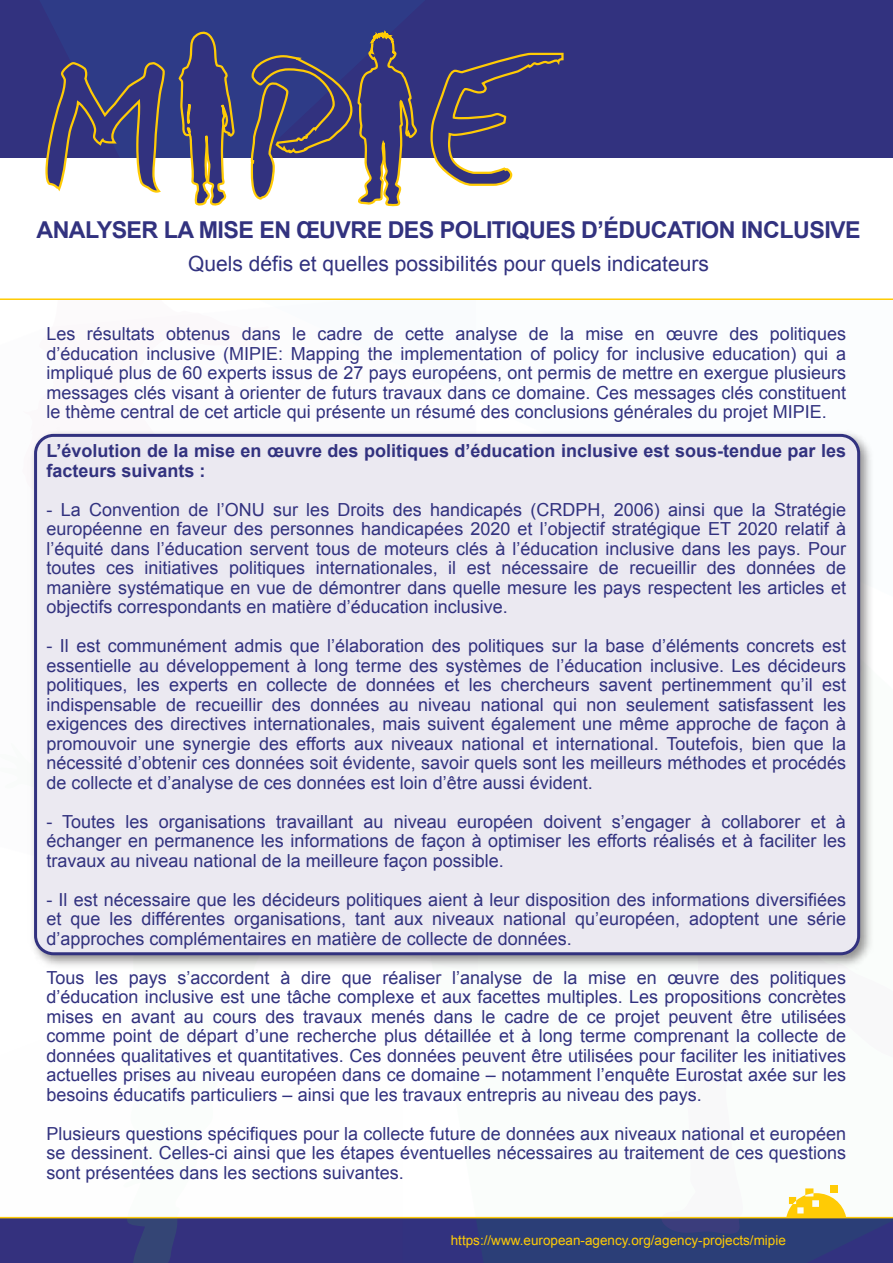
<style>
.page{position:relative;width:893px;height:1263px;background:#fff}
.page>*{position:absolute;margin:0;border:0;box-sizing:border-box;transform-origin:0 0}
.t1{font:700 23.25px "Arial";letter-spacing:-.025em;color:#32327f}
.t2{font:21px "Arial";color:#32327f}
.t3{font:18px/19.5px "Arial";color:#32327f;text-align:justify}
.t4{font:700 18px/19.5px "Arial";color:#32327f}
.t5{font:13.5px "Arial";color:#ffcb05}
</style>
<div class="page">
<svg style="left:439px;top:1218px;width:454px;height:45px;background:#2d3b78"></svg>
<svg style="left:581px;top:1218px;width:312px;height:16px;background:#334075"></svg>
<svg style="left:0;top:1218px;width:439px;height:45px;background:#35347c"></svg>
<div style="left:830px;top:1185px;width:8px;height:8px;background:#ffcb05"></div>
<svg style="left:786px;top:1188px;width:60px;height:29px"></svg>
<hr style="left:0;top:1217px;width:893px;height:1px;background:#ffcb05">
<div style="left:0;top:0;width:893px;height:159px;background:#32327f"></div>
<svg style="left:178px;top:31px;width:59px;height:175px"></svg>
<svg style="left:44px;top:62px;width:122px;height:131px"></svg>
<svg style="left:429px;top:52px;width:136px;height:134px"></svg>
<svg style="left:250px;top:30px;width:168px;height:177px"></svg>
<hr style="left:0;top:298px;width:893px;height:2px;background:#ffcb05">
<img style="left:31px;top:431px;width:841px;height:537px">
<div style="left:36px;top:435px;width:823px;height:519px;background:#ebe9f1;border-radius:18px"></div>
<div style="left:34px;top:434px;width:826px;height:521px;border:3px solid #32327f;border-radius:18px"></div>
<p class="t1" style="left:36px;top:214px;width:826px">ANALYSER LA MISE EN ŒUVRE DES POLITIQUES D’ÉDUCATION INCLUSIVE</p>
<p class="t2" style="left:188px;top:250px;width:522px">Quels défis et quelles possibilités pour quels indicateurs</p>
<p class="t3" style="left:47px;top:324px;width:801px">Les résultats obtenus dans le cadre de cette analyse de la mise en œuvre des politiques d’éducation inclusive (MIPIE: Mapping the implementation of policy for inclusive education) qui a impliqué plus de 60 experts issus de 27 pays européens, ont permis de mettre en exergue plusieurs messages clés visant à orienter de futurs travaux dans ce domaine. Ces messages clés constituent le thème central de cet article qui présente un résumé des conclusions générales du projet MIPIE.</p>
<p class="t4" style="left:47px;top:442px;width:801px">L’évolution de la mise en œuvre des politiques d’éducation inclusive est sous-tendue par les facteurs suivants :</p>
<p class="t3" style="left:47px;top:500px;width:801px">- La Convention de l’ONU sur les Droits des handicapés (CRDPH, 2006) ainsi que la Stratégie européenne en faveur des personnes handicapées 2020 et l’objectif stratégique ET 2020 relatif à l’équité dans l’éducation servent tous de moteurs clés à l’éducation inclusive dans les pays. Pour toutes ces initiatives politiques internationales, il est nécessaire de recueillir des données de manière systématique en vue de démontrer dans quelle mesure les pays respectent les articles et objectifs correspondants en matière d’éducation inclusive.</p>
<p class="t3" style="left:47px;top:636px;width:801px">- Il est communément admis que l’élaboration des politiques sur la base d’éléments concrets est essentielle au développement à long terme des systèmes de l’éducation inclusive. Les décideurs politiques, les experts en collecte de données et les chercheurs savent pertinemment qu’il est indispensable de recueillir des données au niveau national qui non seulement satisfassent les exigences des directives internationales, mais suivent également une même approche de façon à promouvoir une synergie des efforts aux niveaux national et international. Toutefois, bien que la nécessité d’obtenir ces données soit évidente, savoir quels sont les meilleurs méthodes et procédés de collecte et d’analyse de ces données est loin d’être aussi évident.</p>
<p class="t3" style="left:47px;top:812px;width:801px">- Toutes les organisations travaillant au niveau européen doivent s’engager à collaborer et à échanger en permanence les informations de façon à optimiser les efforts réalisés et à faciliter les travaux au niveau national de la meilleure façon possible.</p>
<p class="t3" style="left:47px;top:890px;width:801px">- Il est nécessaire que les décideurs politiques aient à leur disposition des informations diversifiées et que les différentes organisations, tant aux niveaux national qu’européen, adoptent une série d’approches complémentaires en matière de collecte de données.</p>
<p class="t3" style="left:47px;top:968px;width:801px">Tous les pays s’accordent à dire que réaliser l’analyse de la mise en œuvre des politiques d’éducation inclusive est une tâche complexe et aux facettes multiples. Les propositions concrètes mises en avant au cours des travaux menés dans le cadre de ce projet peuvent être utilisées comme point de départ d’une recherche plus détaillée et à long terme comprenant la collecte de données qualitatives et quantitatives. Ces données peuvent être utilisées pour faciliter les initiatives actuelles prises au niveau européen dans ce domaine – notamment l’enquête Eurostat axée sur les besoins éducatifs particuliers – ainsi que les travaux entrepris au niveau des pays.</p>
<p class="t3" style="left:47px;top:1124px;width:801px">Plusieurs questions spécifiques pour la collecte future de données aux niveaux national et européen se dessinent. Celles-ci ainsi que les étapes éventuelles nécessaires au traitement de ces questions sont présentées dans les sections suivantes.</p>
<p class="t5" style="left:451px;top:1232px;width:337px">https://www.european-agency.org/agency-projects/mipie</p>
</div>
